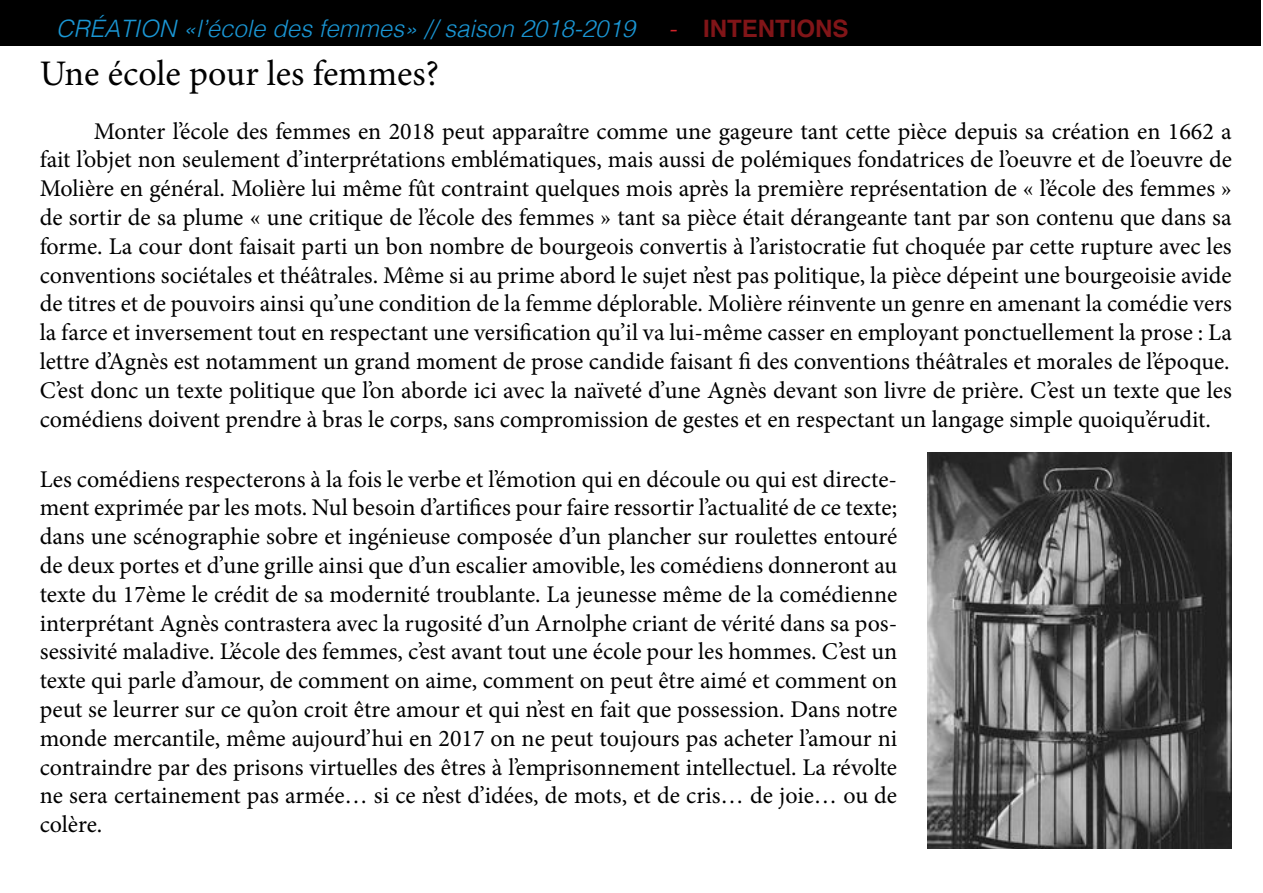
<style>
.page{position:relative;width:1263px;height:893px;background:#fff}
.page>*{position:absolute;margin:0;border:0;box-sizing:border-box;transform-origin:0 0}
.t1{font:36px "Minion Pro";color:#000}
.t2{font:24px/28.8px "Minion Pro";color:#000;text-align:justify}
.t3{font:italic 300 24px "Helvetica";color:#1a96d4}
.t4{font:700 24px "Helvetica";color:#811518}
.s1{font-weight:300;font-style:italic;color:#d2232a}
</style>
<div class="page">
<div style="left:0;top:0;width:1261px;height:45px;background:#000"></div>
<img style="left:928px;top:453px;width:304px;height:396px">
<p class="t3" style="left:56px;top:8px;width:580px">CRÉATION «l’école des femmes» // saison 2018-2019</p>
<p class="t4" style="left:668px;top:9px;width:182px"><span class="s1">-</span> INTENTIONS</p>
<h1 class="t1" style="left:40px;top:49px;width:401px">Une école pour les femmes?</h1>
<p class="t2" style="left:40px;top:117px;width:1194px;text-indent:54px">Monter l’école des femmes en 2018 peut apparaître comme une gageure tant cette pièce depuis sa création en 1662 a fait l’objet non seulement d’interprétations emblématiques, mais aussi de polémiques fondatrices de l’oeuvre et de l’oeuvre de Molière en général. Molière lui même fût contraint quelques mois après la première représentation de « l’école des femmes » de sortir de sa plume « une critique de l’école des femmes » tant sa pièce était dérangeante tant par son contenu que dans sa forme. La cour dont faisait parti un bon nombre de bourgeois convertis à l’aristocratie fut choquée par cette rupture avec les conventions sociétales et théâtrales. Même si au prime abord le sujet n’est pas politique, la pièce dépeint une bourgeoisie avide de titres et de pouvoirs ainsi qu’une condition de la femme déplorable. Molière réinvente un genre en amenant la comédie vers la farce et inversement tout en respectant une versification qu’il va lui-même casser en employant ponctuellement la prose : La lettre d’Agnès est notamment un grand moment de prose candide faisant fi des conventions théâtrales et morales de l’époque.<br>C’est donc un texte politique que l’on aborde ici avec la naïveté d’une Agnès devant son livre de prière. C’est un texte que les comédiens doivent prendre à bras le corps, sans compromission de gestes et en respectant un langage simple quoiqu’érudit.</p>
<p class="t2" style="left:40px;top:465px;width:859px">Les comédiens respecterons à la fois le verbe et l’émotion qui en découle ou qui est directe&shy;ment exprimée par les mots. Nul besoin d’artifices pour faire ressortir l’actualité de ce texte; dans une scénographie sobre et ingénieuse composée d’un plancher sur roulettes entouré de deux portes et d’une grille ainsi que d’un escalier amovible, les comédiens donneront au texte du 17ème le crédit de sa modernité troublante. La jeunesse même de la comédienne interprétant Agnès contrastera avec la rugosité d’un Arnolphe criant de vérité dans sa pos&shy;sessivité maladive. L’école des femmes, c’est avant tout une école pour les hommes. C’est un texte qui parle d’amour, de comment on aime, comment on peut être aimé et comment on peut se leurrer sur ce qu’on croit être amour et qui n’est en fait que possession. Dans notre monde mercantile, même aujourd’hui en 2017 on ne peut toujours pas acheter l’amour ni contraindre par des prisons virtuelles des êtres à l’emprisonnement intellectuel. La révolte ne sera certainement pas armée… si ce n’est d’idées, de mots, et de cris… de joie… ou de colère.</p>
</div>
